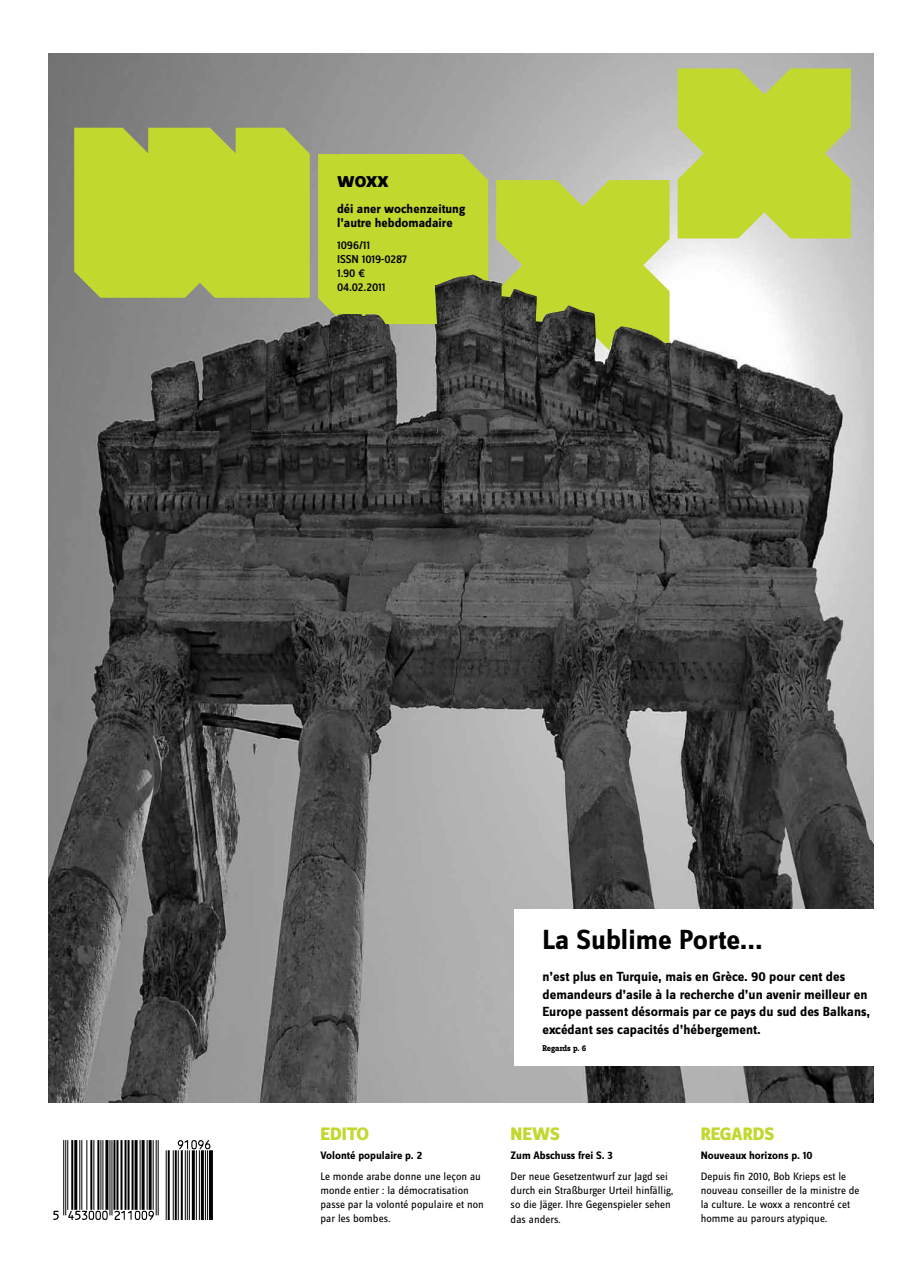
<style>
.page{position:relative;width:922px;height:1276px;background:#fff}
.page>*{position:absolute;margin:0;border:0;box-sizing:border-box;transform-origin:0 0}
.t1{font:700 28.75px "Zine Sans Dis";color:#000}
.t2{font:700 23.12px "Zine Sans Dis";color:#000}
.t3{font:800 18.75px "Zine Sans Dis";letter-spacing:-.01em;color:#c1d82f}
.t4{font:700 13.75px/17.5px "Zine Sans Dis";color:#000}
.t5{font:700 13.12px/14.4px "Zine Sans Dis";color:#000}
.t6{font:500 11.88px/13.8px "Zine Sans Dis";color:#000}
.t7{font:11.25px/13.8px "Zine Sans Dis";color:#000}
.t8{font:700 11.25px "Zine Sans Dis";color:#000}
.t9{font:700 8.75px "Zine Slab Dis";letter-spacing:-.01em;color:#000}
</style>
<div class="page">
<img style="left:49px;top:53px;width:823px;height:1049px">
<svg style="left:53px;top:1140px;width:160px;height:80px"></svg>
<div style="left:514px;top:908px;width:377px;height:157px;background:#fff"></div>
<svg style="left:496px;top:180px;width:173px;height:94px;background:#c2d640"></svg>
<svg style="left:677px;top:68px;width:173px;height:170px;background:#c1d63d"></svg>
<div style="left:318px;top:154px;width:170px;height:120px;background:#c1d82f"></div>
<div style="left:74px;top:128px;width:236px;height:170px;background:#c1d82f"></div>
<img style="left:224px;top:274px;width:488px;height:77px">
<h2 class="t2" style="left:337px;top:168px;width:53px">woxx</h2>
<p class="t5" style="left:337px;top:202px;width:130px">déi aner wochenzeitung l’autre hebdomadaire</p>
<p class="t6" style="left:337px;top:239px;width:71px">1096/11<br>ISSN 1019-0287<br>1.90 €<br>04.02.2011</p>
<h1 class="t1" style="left:542px;top:924px;width:222px">La Sublime Porte...</h1>
<p class="t4" style="left:542px;top:968px;width:329px">n’est plus en Turquie, mais en Grèce. 90 pour cent des demandeurs d’asile à la recherche d’un avenir meilleur en Europe passent désormais par ce pays du sud des Balkans, excédant ses capacités d’hébergement.</p>
<p class="t9" style="left:542px;top:1043px;width:45px">Regards p. 6</p>
<h3 class="t3" style="left:320px;top:1123px;width:50px">EDITO</h3>
<h3 class="t3" style="left:510px;top:1123px;width:51px">NEWS</h3>
<h3 class="t3" style="left:700px;top:1123px;width:75px">REGARDS</h3>
<p class="t8" style="left:320px;top:1149px;width:103px">Volonté populaire p. 2</p>
<p class="t7" style="left:320px;top:1170px;width:165px">Le monde arabe donne une leçon au monde entier : la démocratisation passe par la volonté populaire et non par les bombes.</p>
<p class="t8" style="left:510px;top:1149px;width:104px">Zum Abschuss frei S. 3</p>
<p class="t7" style="left:510px;top:1170px;width:164px">Der neue Gesetzentwurf zur Jagd sei durch ein Straßburger Urteil hinfällig, so die Jäger. Ihre Gegenspieler sehen</p>
<p class="t7" style="left:510px;top:1212px;width:52px">das anders.</p>
<p class="t8" style="left:700px;top:1149px;width:113px">Nouveaux horizons p. 10</p>
<p class="t7" style="left:700px;top:1170px;width:160px">Depuis fin 2010, Bob Krieps est le nouveau conseiller de la ministre de la culture. Le woxx a rencontré cet homme au parours atypique.</p>
</div>
